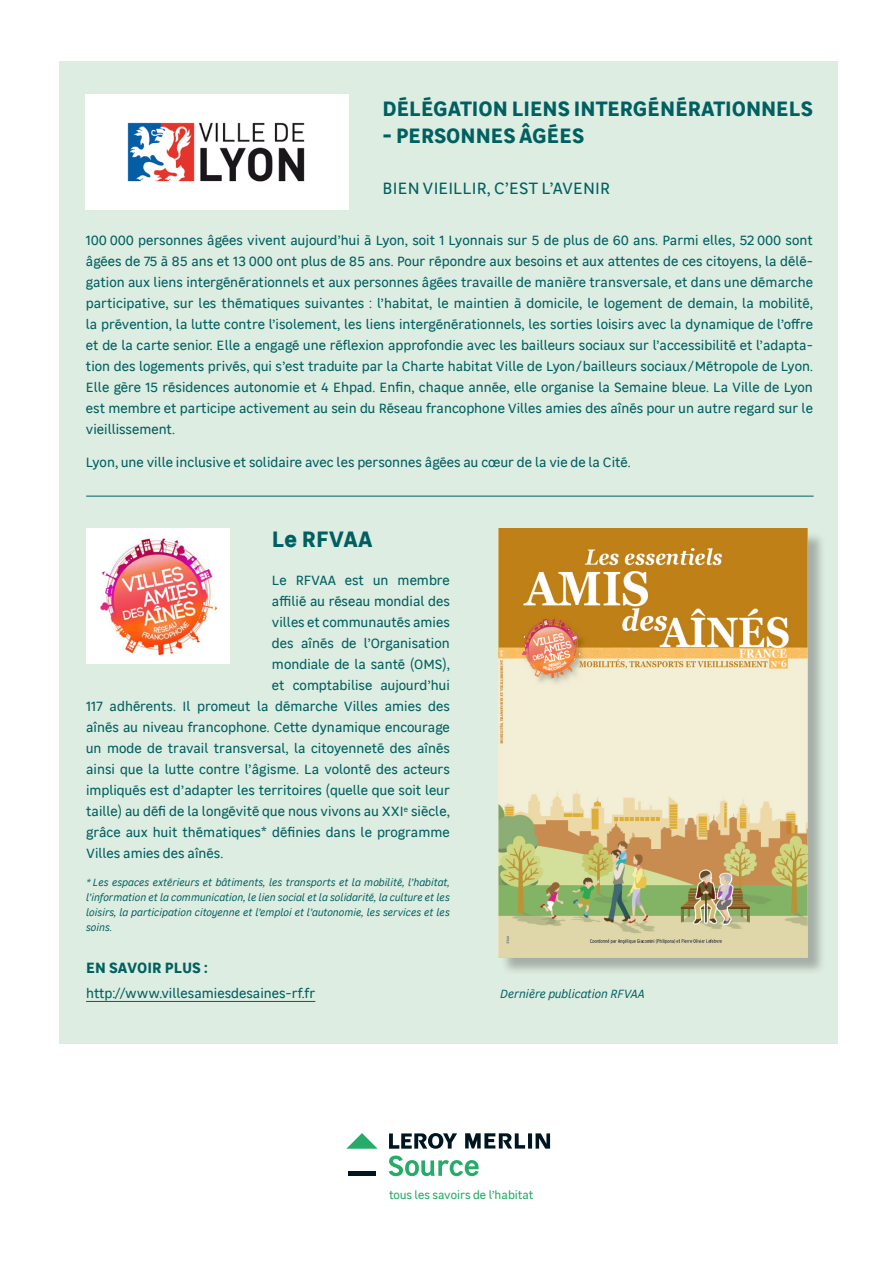
<style>
.page{position:relative;width:893px;height:1263px;background:#fff}
.page>*{position:absolute;margin:0;border:0;box-sizing:border-box;transform-origin:0 0}
.Paragraphe_texte_cou{font:700 22.5px "Leroy Merlin Sans";letter-spacing:.01em;color:#006061}
.Paragraphe_texte_cou-2{font:700 21px "Leroy Merlin Sans";letter-spacing:-.005em;color:#006061}
.Paragraphe_intro_ver{font:16.5px "Leroy Merlin Sans";letter-spacing:.01em;color:#006061}
.Paragraphe_intro_ver-2{font:700 15px "Leroy Merlin Sans";color:#006061}
.Paragraphe_intro_ver-3{font:13.5px/21px "Leroy Merlin Sans";color:#006061;text-align:justify}
.Paragraphe_intro_ver-4{font:italic 12px "Leroy Merlin Sans";color:#006061}
.t1{font:11.7px "Leroy Merlin Sans";color:#26ab68}
.Paragraphe_intro_ver-5{font:italic 10.5px/15px "Leroy Merlin Sans";color:#006061;text-align:justify}
</style>
<div class="page">
<div style="left:60px;top:62px;width:778px;height:982px;background:#deede1"></div>
<hr style="left:86px;top:1001px;width:229px;height:1px;background:#006061">
<div style="left:500px;top:531px;width:326px;height:445px;background:#231f20;opacity:.3"></div>
<img style="left:498px;top:529px;width:309px;height:428px">
<div style="left:85px;top:94px;width:263px;height:116px;background:#fff"></div>
<img style="left:127px;top:122px;width:178px;height:60px">
<svg style="left:346px;top:1133px;width:205px;height:44px"></svg>
<div style="left:86px;top:528px;width:143px;height:136px;background:#fff"></div>
<img style="left:100px;top:538px;width:118px;height:118px">
<hr style="left:86px;top:496px;width:728px;height:1px;background:#006061">
<p class="Paragraphe_texte_cou-2" style="left:382px;top:92px;width:432px">DÉLÉGATION LIENS INTERGÉNÉRATIONNELS</p>
<p class="Paragraphe_texte_cou-2" style="left:382px;top:119px;width:203px">- PERSONNES ÂGÉES</p>
<p class="Paragraphe_intro_ver" style="left:383px;top:176px;width:229px">BIEN VIEILLIR, C’EST L’AVENIR</p>
<p class="Paragraphe_intro_ver-3" style="left:86px;top:229px;width:729px">100 000 personnes âgées vivent aujourd’hui à Lyon, soit 1 Lyonnais sur 5 de plus de 60 ans. Parmi elles, 52 000 sont âgées de 75 à 85 ans et 13 000 ont plus de 85 ans. Pour répondre aux besoins et aux attentes de ces citoyens, la délé&shy;gation aux liens intergénérationnels et aux personnes âgées travaille de manière transversale, et dans une démarche participative, sur les thématiques suivantes : l’habitat, le maintien à domicile, le logement de demain, la mobilité, la prévention, la lutte contre l’isolement, les liens intergénérationnels, les sorties loisirs avec la dynamique de l’offre et de la carte senior. Elle a engagé une réflexion approfondie avec les bailleurs sociaux sur l’accessibilité et l’adapta&shy;tion des logements privés, qui s’est traduite par la Charte habitat Ville de Lyon/bailleurs sociaux/Métropole de Lyon.<br>Elle gère 15 résidences autonomie et 4 Ehpad. Enfin, chaque année, elle organise la Semaine bleue. La Ville de Lyon est membre et participe activement au sein du Réseau francophone Villes amies des aînés pour un autre regard sur le vieillissement.</p>
<p class="Paragraphe_intro_ver-3" style="left:86px;top:451px;width:546px">Lyon, une ville inclusive et solidaire avec les personnes âgées au cœur de la vie de la Cité.</p>
<p class="Paragraphe_texte_cou" style="left:272px;top:522px;width:102px">Le RFVAA</p>
<p class="Paragraphe_intro_ver-3" style="left:272px;top:569px;width:179px">Le RFVAA est un membre</p>
<p class="Paragraphe_intro_ver-3" style="left:272px;top:590px;width:179px">affilié au réseau mondial des</p>
<p class="Paragraphe_intro_ver-3" style="left:272px;top:611px;width:179px">villes et communautés amies</p>
<p class="Paragraphe_intro_ver-3" style="left:272px;top:632px;width:179px">des aînés de l’Organisation</p>
<p class="Paragraphe_intro_ver-3" style="left:272px;top:653px;width:179px">mondiale de la santé (OMS),</p>
<p class="Paragraphe_intro_ver-3" style="left:272px;top:674px;width:179px">et comptabilise aujourd’hui</p>
<p class="Paragraphe_intro_ver-3" style="left:86px;top:695px;width:365px">117 adhérents. Il promeut la démarche Villes amies des</p>
<p class="Paragraphe_intro_ver-3" style="left:86px;top:716px;width:365px">aînés au niveau francophone. Cette dynamique encourage</p>
<p class="Paragraphe_intro_ver-3" style="left:86px;top:737px;width:365px">un mode de travail transversal, la citoyenneté des aînés</p>
<p class="Paragraphe_intro_ver-3" style="left:86px;top:758px;width:365px">ainsi que la lutte contre l’âgisme. La volonté des acteurs</p>
<p class="Paragraphe_intro_ver-3" style="left:86px;top:779px;width:365px">impliqués est d’adapter les territoires (quelle que soit leur</p>
<p class="Paragraphe_intro_ver-3" style="left:86px;top:800px;width:365px">taille) au défi de la longévité que nous vivons au XXI<sup>e</sup> siècle,</p>
<p class="Paragraphe_intro_ver-3" style="left:86px;top:821px;width:365px">grâce aux huit thématiques* définies dans le programme</p>
<p class="Paragraphe_intro_ver-3" style="left:86px;top:842px;width:139px">Villes amies des aînés.</p>
<p class="Paragraphe_intro_ver-5" style="left:86px;top:874px;width:365px">* Les espaces extérieurs et bâtiments, les transports et la mobilité, l’habitat, l’information et la communication, le lien social et la solidarité, la culture et les loisirs, la participation citoyenne et l’emploi et l’autonomie, les services et les soins.</p>
<p class="Paragraphe_intro_ver-2" style="left:86px;top:956px;width:123px">EN SAVOIR PLUS :</p>
<p class="Paragraphe_intro_ver-3" style="left:86px;top:982px;width:231px">http://www.villesamiesdesaines-rf.fr</p>
<p class="Paragraphe_intro_ver-4" style="left:500px;top:985px;width:146px">Dernière publication RFVAA</p>
<p class="t1" style="left:389px;top:1186px;width:146px">tous les savoirs de l’habitat</p>
</div>
